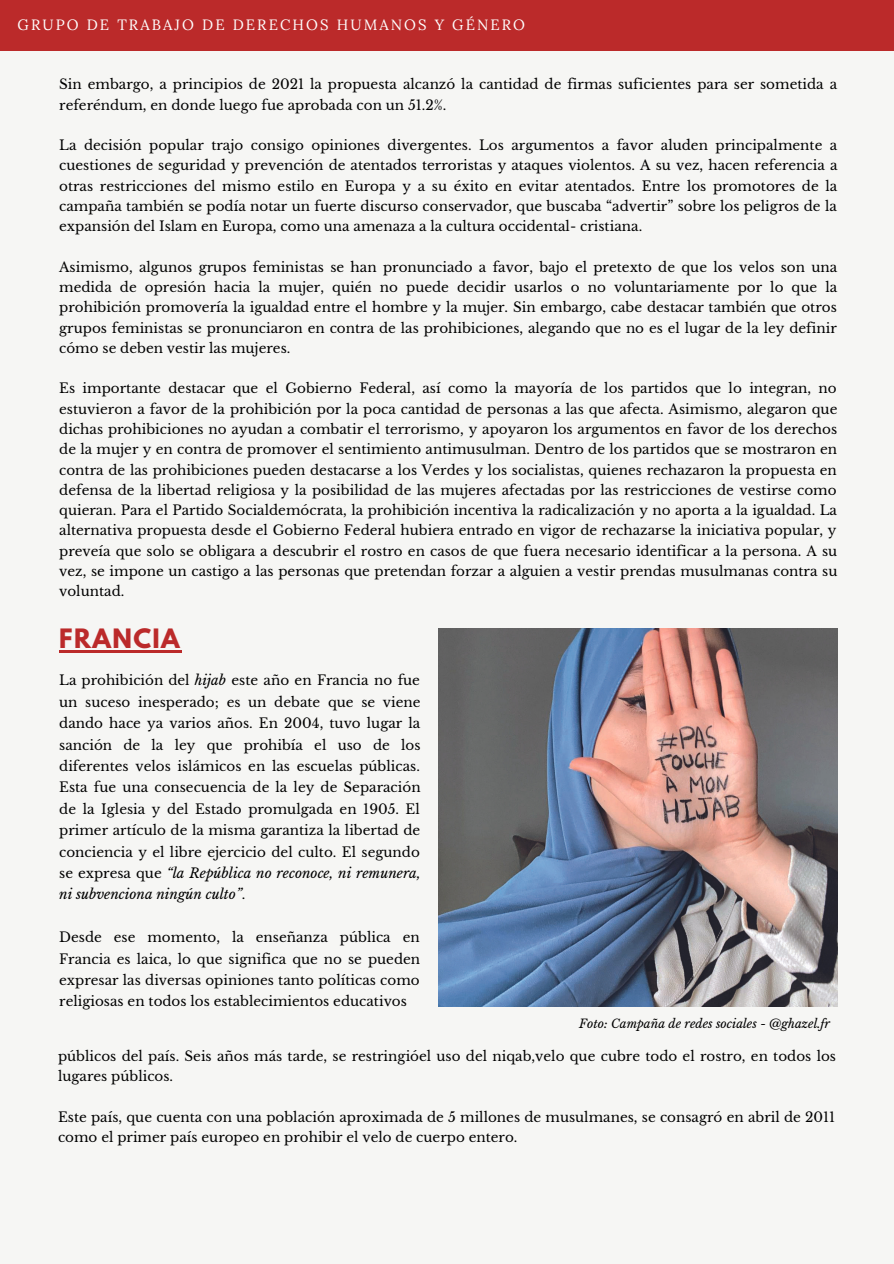
<style>
.page{position:relative;width:894px;height:1264px;background:#fff}
.page>*{position:absolute;margin:0;border:0;box-sizing:border-box;transform-origin:0 0}
.t1{font:700 23.7px "League Spartan";letter-spacing:.06em;color:#bb2a2a}
.t2{font:14.85px "Lora";letter-spacing:.14em;color:#fff}
.t3{font:13.5px/20.2px "Libre Baskerville";color:#000;text-align:justify}
.t4{font:italic 12px "Libre Baskerville";color:#000}
.s1{font-style:italic}
</style>
<div class="page">
<div style="left:0;top:0;width:893px;height:1263px;background:#f6f6f4"></div>
<img style="left:438px;top:628px;width:399px;height:378px">
<div style="left:0;top:0;width:893px;height:50px;background:#bb2a2a"></div>
<hr style="left:59px;top:650px;width:122px;height:2px;background:#bb2a2a">
<p class="t2" style="left:18px;top:15px;width:509px">GRUPO DE TRABAJO DE DERECHOS HUMANOS Y GÉNERO</p>
<p class="t3" style="left:59px;top:74px;width:779px">Sin embargo, a principios de 2021 la propuesta alcanzó la cantidad de firmas suficientes para ser sometida a referéndum, en donde luego fue aprobada con un 51.2%.</p>
<p class="t3" style="left:59px;top:135px;width:779px">La decisión popular trajo consigo opiniones divergentes. Los argumentos a favor aluden principalmente a cuestiones de seguridad y prevención de atentados terroristas y ataques violentos. A su vez, hacen referencia a otras restricciones del mismo estilo en Europa y a su éxito en evitar atentados. Entre los promotores de la campaña también se podía notar un fuerte discurso conservador, que buscaba “advertir” sobre los peligros de la expansión del Islam en Europa, como una amenaza a la cultura occidental- cristiana.</p>
<p class="t3" style="left:59px;top:257px;width:779px">Asimismo, algunos grupos feministas se han pronunciado a favor, bajo el pretexto de que los velos son una medida de opresión hacia la mujer, quién no puede decidir usarlos o no voluntariamente por lo que la prohibición promovería la igualdad entre el hombre y la mujer. Sin embargo, cabe destacar también que otros grupos feministas se pronunciaron en contra de las prohibiciones, alegando que no es el lugar de la ley definir cómo se deben vestir las mujeres.</p>
<p class="t3" style="left:59px;top:378px;width:779px">Es importante destacar que el Gobierno Federal, así como la mayoría de los partidos que lo integran, no estuvieron a favor de la prohibición por la poca cantidad de personas a las que afecta. Asimismo, alegaron que dichas prohibiciones no ayudan a combatir el terrorismo, y apoyaron los argumentos en favor de los derechos de la mujer y en contra de promover el sentimiento antimusulman. Dentro de los partidos que se mostraron en contra de las prohibiciones pueden destacarse a los Verdes y los socialistas, quienes rechazaron la propuesta en defensa de la libertad religiosa y la posibilidad de las mujeres afectadas por las restricciones de vestirse como quieran. Para el Partido Socialdemócrata, la prohibición incentiva la radicalización y no aporta a la igualdad. La alternativa propuesta desde el Gobierno Federal hubiera entrado en vigor de rechazarse la iniciativa popular, y preveía que solo se obligara a descubrir el rostro en casos de que fuera necesario identificar a la persona. A su vez, se impone un castigo a las personas que pretendan forzar a alguien a vestir prendas musulmanas contra su voluntad.</p>
<p class="t1" style="left:59px;top:626px;width:122px">FRANCIA</p>
<p class="t3" style="left:59px;top:670px;width:363px;line-height:21.5px">La prohibición del <span class="s1">hijab</span> este año en Francia no fue un suceso inesperado; es un debate que se viene dando hace ya varios años. En 2004, tuvo lugar la sanción de la ley que prohibía el uso de los diferentes velos islámicos en las escuelas públicas.<br>Esta fue una consecuencia de la ley de Separación de la Iglesia y del Estado promulgada en 1905. El primer artículo de la misma garantiza la libertad de conciencia y el libre ejercicio del culto. El segundo se expresa que <span class="s1">“la República no reconoce, ni remunera, ni subvenciona ningún culto”</span>.</p>
<p class="t3" style="left:59px;top:926px;width:362px;line-height:21.5px">Desde ese momento, la enseñanza pública en Francia es laica, lo que significa que no se pueden expresar las diversas opiniones tanto políticas como religiosas en todos los establecimientos educativos</p>
<p class="t4" style="left:579px;top:1016px;width:252px">Foto: Campaña de redes sociales - @ghazel.fr</p>
<p class="t3" style="left:58px;top:1045px;width:779px">públicos del país. Seis años más tarde, se restringióel uso del niqab,velo que cubre todo el rostro, en todos los lugares públicos.</p>
<p class="t3" style="left:58px;top:1106px;width:778px">Este país, que cuenta con una población aproximada de 5 millones de musulmanes, se consagró en abril de 2011 como el primer país europeo en prohibir el velo de cuerpo entero.</p>
</div>
